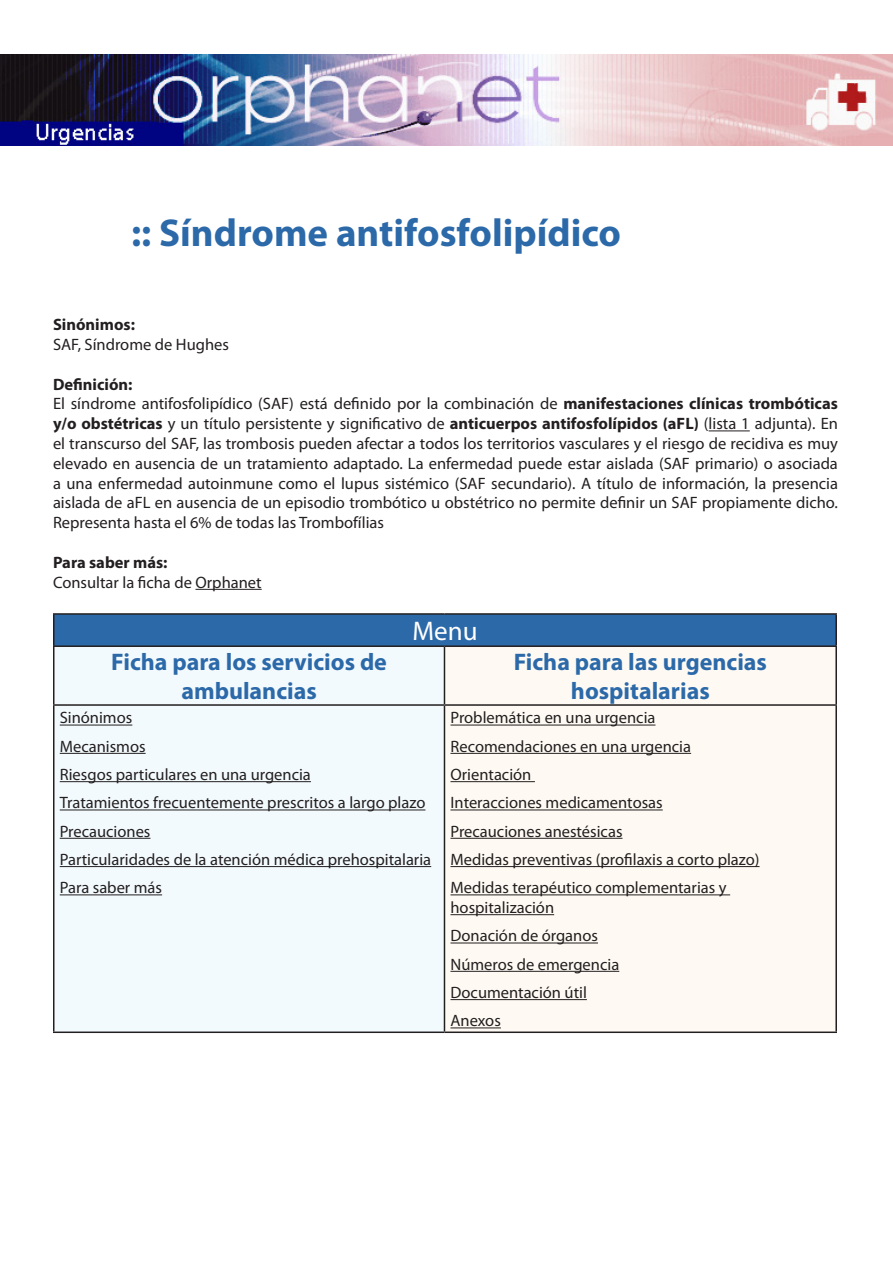
<style>
.page{position:relative;width:893px;height:1263px;background:#fff}
.page>*{position:absolute;margin:0;border:0;box-sizing:border-box;transform-origin:0 0}
.Titre_fiche{font:700 39px "Myriad Pro";color:#2c69a9}
.Titre_tableau{font:27px "Myriad Pro";color:#fff}
.Titre_section{font:700 24px/28.8px "Myriad Pro";color:#2c69a9;text-align:center}
.table_des_matières{font:16.5px/19.8px "Myriad Pro";color:#231f20;text-align:justify}
.t1{font:700 16.5px "Myriad Pro";color:#231f20}
.s1{font-weight:700}
</style>
<div class="page">
<hr style="left:709px;top:430px;width:41px;height:1px;background:#231f20">
<hr style="left:195px;top:589px;width:67px;height:1px;background:#231f20">
<div style="left:54px;top:614px;width:782px;height:32px;background:#2c69a9"></div>
<div style="left:54px;top:647px;width:390px;height:384px;background:#f3fafd"></div>
<div style="left:445px;top:647px;width:390px;height:384px;background:#fefaf3"></div>
<hr style="left:53px;top:613px;width:391px;height:2px;background:#231f20">
<hr style="left:53px;top:615px;width:1px;height:30px;background:#231f20">
<hr style="left:444px;top:613px;width:393px;height:2px;background:#231f20">
<hr style="left:835px;top:615px;width:2px;height:30px;background:#231f20">
<hr style="left:53px;top:645px;width:391px;height:2px;background:#231f20">
<hr style="left:53px;top:647px;width:1px;height:57px;background:#231f20">
<hr style="left:444px;top:645px;width:393px;height:2px;background:#231f20">
<hr style="left:444px;top:647px;width:1px;height:57px;background:#231f20">
<hr style="left:835px;top:647px;width:2px;height:57px;background:#231f20">
<hr style="left:53px;top:704px;width:391px;height:2px;background:#231f20">
<hr style="left:53px;top:706px;width:1px;height:325px;background:#231f20">
<hr style="left:444px;top:704px;width:393px;height:2px;background:#231f20">
<hr style="left:444px;top:706px;width:1px;height:325px;background:#231f20">
<hr style="left:835px;top:706px;width:2px;height:325px;background:#231f20">
<hr style="left:53px;top:1031px;width:391px;height:2px;background:#231f20">
<hr style="left:444px;top:1031px;width:393px;height:2px;background:#231f20">
<hr style="left:60px;top:725px;width:72px;height:1px;background:#231f20">
<hr style="left:60px;top:753px;width:86px;height:1px;background:#231f20">
<hr style="left:60px;top:781px;width:251px;height:1px;background:#231f20">
<hr style="left:60px;top:809px;width:365px;height:1px;background:#231f20">
<hr style="left:60px;top:838px;width:90px;height:1px;background:#231f20">
<hr style="left:60px;top:866px;width:371px;height:1px;background:#231f20">
<hr style="left:60px;top:894px;width:102px;height:1px;background:#231f20">
<hr style="left:450px;top:725px;width:205px;height:1px;background:#231f20">
<hr style="left:450px;top:753px;width:241px;height:1px;background:#231f20">
<hr style="left:450px;top:781px;width:85px;height:1px;background:#231f20">
<hr style="left:450px;top:809px;width:213px;height:1px;background:#231f20">
<hr style="left:450px;top:838px;width:172px;height:1px;background:#231f20">
<hr style="left:450px;top:866px;width:309px;height:1px;background:#231f20">
<hr style="left:450px;top:894px;width:280px;height:1px;background:#231f20">
<hr style="left:450px;top:914px;width:104px;height:1px;background:#231f20">
<hr style="left:450px;top:942px;width:148px;height:1px;background:#231f20">
<hr style="left:450px;top:971px;width:169px;height:1px;background:#231f20">
<hr style="left:450px;top:999px;width:137px;height:1px;background:#231f20">
<hr style="left:450px;top:1027px;width:51px;height:1px;background:#231f20">
<img style="left:0;top:54px;width:893px;height:92px">
<p class="Titre_fiche" style="left:131px;top:208px;width:491px">:: Síndrome antifosfolipídico</p>
<p class="t1" style="left:53px;top:314px;width:83px">Sinónimos:</p>
<p class="table_des_matières" style="left:53px;top:334px;width:177px">SAF, Síndrome de Hughes</p>
<p class="t1" style="left:53px;top:373px;width:81px">Definición:</p>
<p class="table_des_matières" style="left:53px;top:394px;width:787px">El síndrome antifosfolipídico (SAF) está definido por la combinación de <span class="s1">manifestaciones clínicas trombóticas y/o obstétricas</span> y un título persistente y significativo de <span class="s1">anticuerpos antifosfolípidos (aFL)</span> (lista 1 adjunta). En el transcurso del SAF, las trombosis pueden afectar a todos los territorios vasculares y el riesgo de recidiva es muy elevado en ausencia de un tratamiento adaptado. La enfermedad puede estar aislada (SAF primario) o asociada a una enfermedad autoinmune como el lupus sistémico (SAF secundario). A título de información, la presencia aislada de aFL en ausencia de un episodio trombótico u obstétrico no permite definir un SAF propiamente dicho.<br>Representa hasta el 6% de todas las Trombofílias</p>
<p class="t1" style="left:53px;top:551px;width:116px">Para saber más:</p>
<p class="table_des_matières" style="left:53px;top:572px;width:210px">Consultar la ficha de Orphanet</p>
<p class="Titre_tableau" style="left:412px;top:614px;width:67px">Menu</p>
<p class="Titre_section" style="left:111px;top:647px;width:277px">Ficha para los servicios de ambulancias</p>
<p class="Titre_section" style="left:514px;top:647px;width:255px">Ficha para las urgencias hospitalarias</p>
<p class="table_des_matières" style="left:60px;top:708px;width:74px">Sinónimos</p>
<p class="table_des_matières" style="left:60px;top:736px;width:87px">Mecanismos</p>
<p class="table_des_matières" style="left:60px;top:764px;width:253px">Riesgos particulares en una urgencia</p>
<p class="table_des_matières" style="left:60px;top:793px;width:367px">Tratamientos frecuentemente prescritos a largo plazo</p>
<p class="table_des_matières" style="left:60px;top:821px;width:92px">Precauciones</p>
<p class="table_des_matières" style="left:60px;top:849px;width:373px">Particularidades de la atención médica prehospitalaria</p>
<p class="table_des_matières" style="left:60px;top:877px;width:104px">Para saber más</p>
<p class="table_des_matières" style="left:450px;top:708px;width:206px">Problemática en una urgencia</p>
<p class="table_des_matières" style="left:450px;top:736px;width:242px">Recomendaciones en una urgencia</p>
<p class="table_des_matières" style="left:450px;top:764px;width:82px">Orientación</p>
<p class="table_des_matières" style="left:450px;top:793px;width:214px">Interacciones medicamentosas</p>
<p class="table_des_matières" style="left:450px;top:821px;width:174px">Precauciones anestésicas</p>
<p class="table_des_matières" style="left:450px;top:849px;width:311px">Medidas preventivas (profilaxis a corto plazo)</p>
<p class="table_des_matières" style="left:450px;top:877px;width:278px">Medidas terapéutico complementarias y hospitalización</p>
<p class="table_des_matières" style="left:450px;top:926px;width:149px">Donación de órganos</p>
<p class="table_des_matières" style="left:450px;top:954px;width:170px">Números de emergencia</p>
<p class="table_des_matières" style="left:450px;top:982px;width:138px">Documentación útil</p>
<p class="table_des_matières" style="left:450px;top:1010px;width:52px">Anexos</p>
</div>
